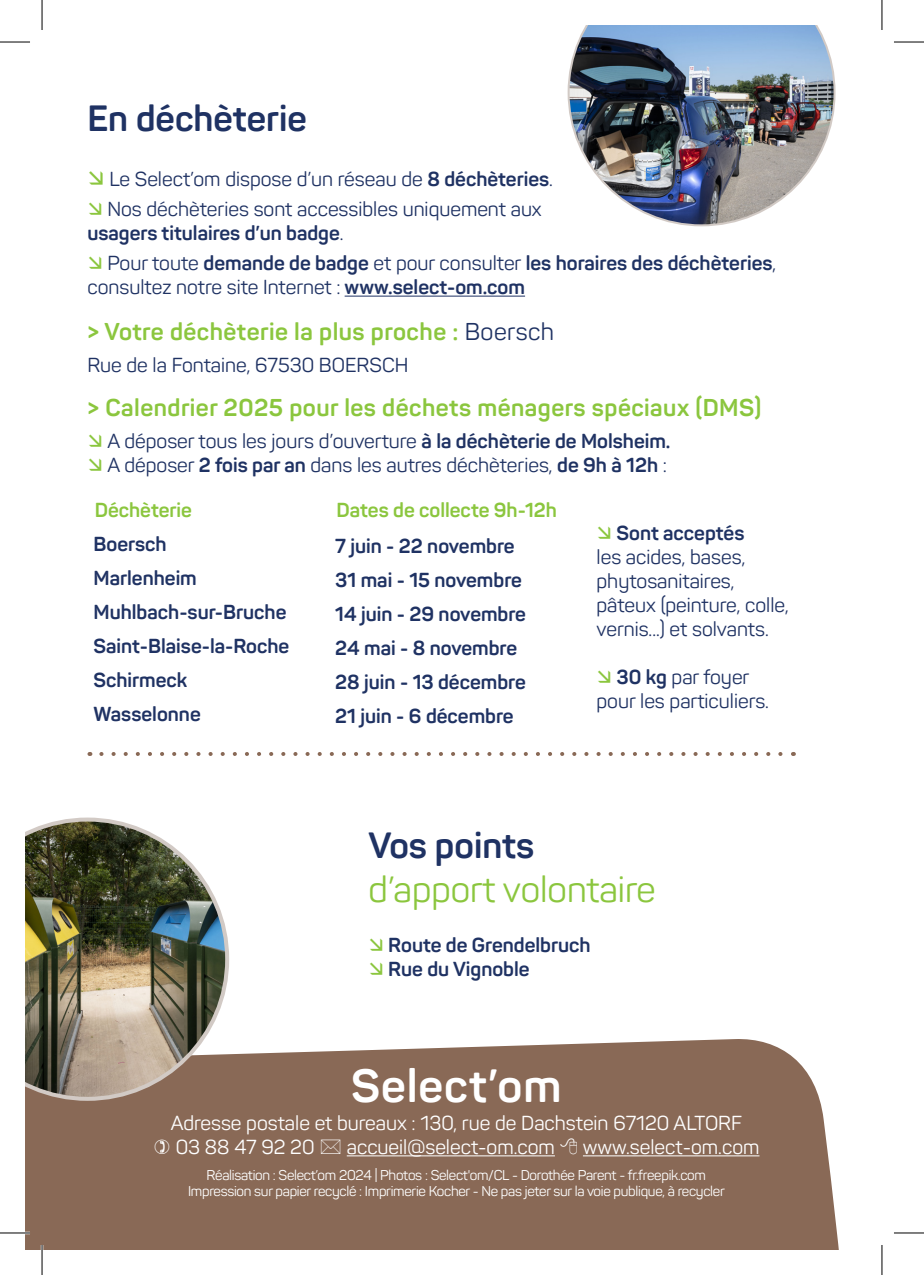
<style>
.page{position:relative;width:924px;height:1275px;background:#fff}
.page>*{position:absolute;margin:0;border:0;box-sizing:border-box;transform-origin:0 0}
.t1{font:700 46px "Panton";letter-spacing:.02em;color:#fff}
.t2{font:700 36px "Panton";color:#1f3263}
.t3{font:36px "Panton";color:#8bc63e}
.t4{font:700 24px "Panton";letter-spacing:.02em;color:#8bc63e}
.t5{font:20px/24px "Panton";color:#1f3263}
.t6{font:700 20px/24px "Panton";color:#1f3263}
.t7{font:20px "Panton";color:#fff}
.t8{font:700 20px "Panton";color:#8bc63e}
.t9{font:14px "Panton";letter-spacing:-.02em;color:#fff}
.s1{font-weight:700}
.s2{font-weight:400}
.s3{font-weight:400;color:#1f3263}
</style>
<div class="page">
<svg style="left:101px;top:752px;width:682px;height:4px"></svg>
<hr style="left:344px;top:296px;width:181px;height:1px;background:#1f3263">
<img style="left:567px;top:25px;width:268px;height:201px">
<div style="left:25px;top:1039px;width:813px;height:211px;background:#896956"></div>
<hr style="left:346px;top:1155px;width:208px;height:1px;background:#fff">
<hr style="left:582px;top:1155px;width:177px;height:1px;background:#fff">
<img style="left:25px;top:817px;width:204px;height:283px">
<hr style="left:0;top:1231px;width:30px;height:3px;background:#fff">
<hr style="left:41px;top:1245px;width:2px;height:30px;background:#fff">
<hr style="left:0;top:42px;width:30px;height:1px;background:#000">
<hr style="left:893px;top:42px;width:30px;height:1px;background:#000">
<hr style="left:0;top:1232px;width:30px;height:1px;background:#000">
<hr style="left:893px;top:1232px;width:30px;height:1px;background:#000">
<hr style="left:42px;top:0;width:1px;height:30px;background:#000">
<hr style="left:42px;top:1245px;width:1px;height:30px;background:#000">
<hr style="left:881px;top:0;width:1px;height:30px;background:#000">
<hr style="left:881px;top:1245px;width:1px;height:30px;background:#000">
<svg style="left:155px;top:1139px;width:14px;height:14px"></svg>
<svg style="left:321px;top:1139px;width:19px;height:14px"></svg>
<svg style="left:560px;top:1137px;width:16px;height:17px"></svg>
<p class="t2" style="left:87px;top:96px;width:221px">En déchèterie</p>
<p class="t5" style="left:109px;top:167px;width:445px">Le Select’om dispose d’un réseau de <span class="s1">8 déchèteries</span>.</p>
<p class="t5" style="left:87px;top:197px;width:455px;text-indent:20px">Nos déchèteries sont accessibles uniquement aux <span class="s1">usagers titulaires d’un badge</span>.</p>
<p class="t6" style="left:87px;top:251px;width:690px;text-indent:20px"><span class="s2">Pour toute</span> demande de badge <span class="s2">et pour consulter</span> les horaires des déchèteries<span class="s2">, consultez notre site Internet :</span> www.select-om.com</p>
<p class="t4" style="left:87px;top:317px;width:468px">&gt; Votre déchèterie la plus proche : <span class="s3">Boersch</span></p>
<p class="t5" style="left:87px;top:353px;width:322px">Rue de la Fontaine, 67530 BOERSCH</p>
<p class="t4" style="left:87px;top:392px;width:675px">&gt; Calendrier 2025 pour les déchets ménagers spéciaux (DMS)</p>
<p class="t5" style="left:107px;top:428px;width:564px">A déposer tous les jours d’ouverture <span class="s1">à la déchèterie de Molsheim.</span></p>
<p class="t5" style="left:107px;top:452px;width:561px">A déposer <span class="s1">2 fois par an</span> dans les autres déchèteries, <span class="s1">de 9h à 12h</span> :</p>
<p class="t8" style="left:95px;top:497px;width:99px">Déchèterie</p>
<p class="t8" style="left:336px;top:497px;width:222px">Dates de collecte 9h-12h</p>
<p class="t6" style="left:93px;top:532px;width:75px">Boersch</p>
<p class="t6" style="left:335px;top:534px;width:181px">7 juin - 22 novembre</p>
<p class="t6" style="left:93px;top:566px;width:105px">Marlenheim</p>
<p class="t6" style="left:335px;top:568px;width:188px">31 mai - 15 novembre</p>
<p class="t6" style="left:93px;top:600px;width:194px">Muhlbach-sur-Bruche</p>
<p class="t6" style="left:335px;top:602px;width:192px">14 juin - 29 novembre</p>
<p class="t6" style="left:93px;top:634px;width:197px">Saint-Blaise-la-Roche</p>
<p class="t6" style="left:335px;top:636px;width:183px">24 mai - 8 novembre</p>
<p class="t6" style="left:93px;top:668px;width:95px">Schirmeck</p>
<p class="t6" style="left:335px;top:670px;width:192px">28 juin - 13 décembre</p>
<p class="t6" style="left:93px;top:702px;width:109px">Wasselonne</p>
<p class="t6" style="left:335px;top:704px;width:180px">21 juin - 6 décembre</p>
<p class="t5" style="left:596px;top:520px;width:193px;text-indent:20px"><span class="s1">Sont acceptés<br></span>les acides, bases, phytosanitaires, pâteux (peinture, colle, vernis...) et solvants.</p>
<p class="t5" style="left:616px;top:664px;width:134px"><span class="s1">30 kg</span> par foyer</p>
<p class="t5" style="left:596px;top:688px;width:174px">pour les particuliers.</p>
<p class="t2" style="left:368px;top:823px;width:167px">Vos points</p>
<p class="t3" style="left:368px;top:867px;width:289px">d’apport volontaire</p>
<p class="t6" style="left:388px;top:933px;width:204px">Route de Grendelbruch</p>
<p class="t6" style="left:388px;top:957px;width:143px">Rue du Vignoble</p>
<p class="t1" style="left:351px;top:1057px;width:212px">Select’om</p>
<p class="t7" style="left:171px;top:1110px;width:572px">Adresse postale et bureaux : 130, rue de Dachstein 67120 ALTORF</p>
<p class="t7" style="left:176px;top:1134px;width:140px">03 88 47 92 20</p>
<p class="t7" style="left:346px;top:1134px;width:209px">accueil@select-om.com</p>
<p class="t7" style="left:582px;top:1134px;width:178px">www.select-om.com</p>
<p class="t9" style="left:206px;top:1166px;width:500px">Réalisation : Select’om 2024 | Photos : Select'om/CL - Dorothée Parent - fr.freepik.com</p>
<p class="t9" style="left:188px;top:1182px;width:538px">Impression sur papier recyclé : Imprimerie Kocher - Ne pas jeter sur la voie publique, à recycler</p>
</div>
